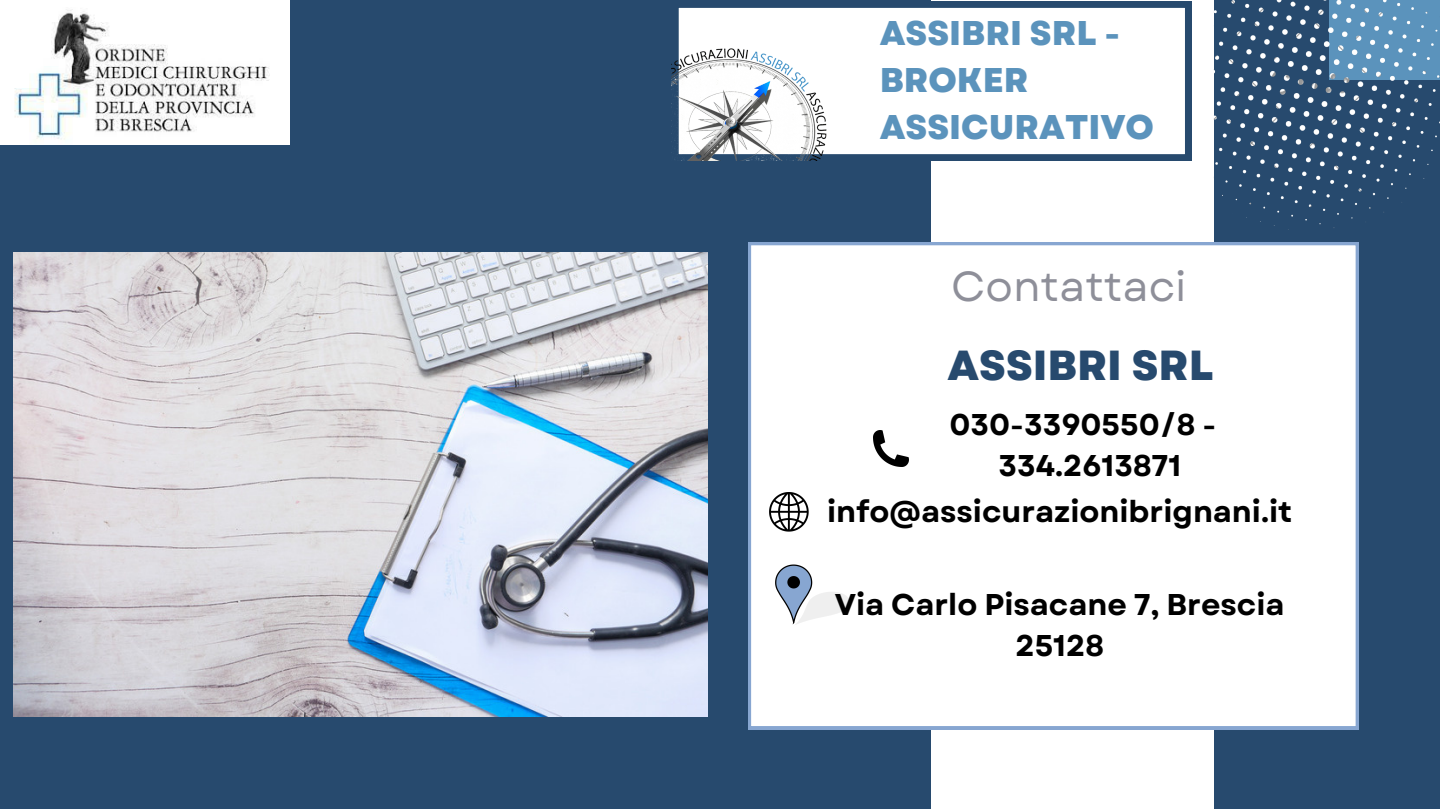
<style>
.page{position:relative;width:1440px;height:810px;background:#fff}
.page>*{position:absolute;margin:0;border:0;box-sizing:border-box;transform-origin:0 0}
.t1{font:42px "Garet";color:#8e8f99}
.t2{font:800 42px "Garet";color:#274a6e}
.t3{font:800 34.3px/47.2px "Garet";color:#5b93bc}
.t4{font:700 30px/41.2px "Garet";color:#000;text-align:center}
</style>
<div class="page">
<div style="left:1214px;top:0;width:226px;height:809px;background:#274a6e"></div>
<div style="left:0;top:0;width:930px;height:809px;background:#274a6e"></div>
<div style="left:748px;top:242px;width:611px;height:487px;background:#fff"></div>
<svg style="left:678px;top:1px;width:514px;height:160px"></svg>
<img style="left:1214px;top:0;width:226px;height:230px">
<img style="left:672px;top:39px;width:163px;height:121px">
<img style="left:13px;top:253px;width:695px;height:463px">
<img style="left:873px;top:431px;width:36px;height:35px">
<img style="left:776px;top:564px;width:73px;height:62px">
<img style="left:770px;top:493px;width:39px;height:39px">
<img style="left:0;top:0;width:290px;height:144px">
<p class="t3" style="left:880px;top:9px;width:276px">ASSIBRI SRL -<br>BROKER<br>ASSICURATIVO</p>
<h1 class="t1" style="left:951px;top:256px;width:237px">Contattaci</h1>
<h1 class="t2" style="left:947px;top:335px;width:267px">ASSIBRI SRL</h1>
<p class="t4" style="left:950px;top:404px;width:268px">030-3390550/8 -<br>334.2613871</p>
<p class="t4" style="left:827px;top:492px;width:467px">info@assicurazionibrignani.it</p>
<p class="t4" style="left:835px;top:584px;width:451px">Via Carlo Pisacane 7, Brescia<br>25128</p>
</div>
